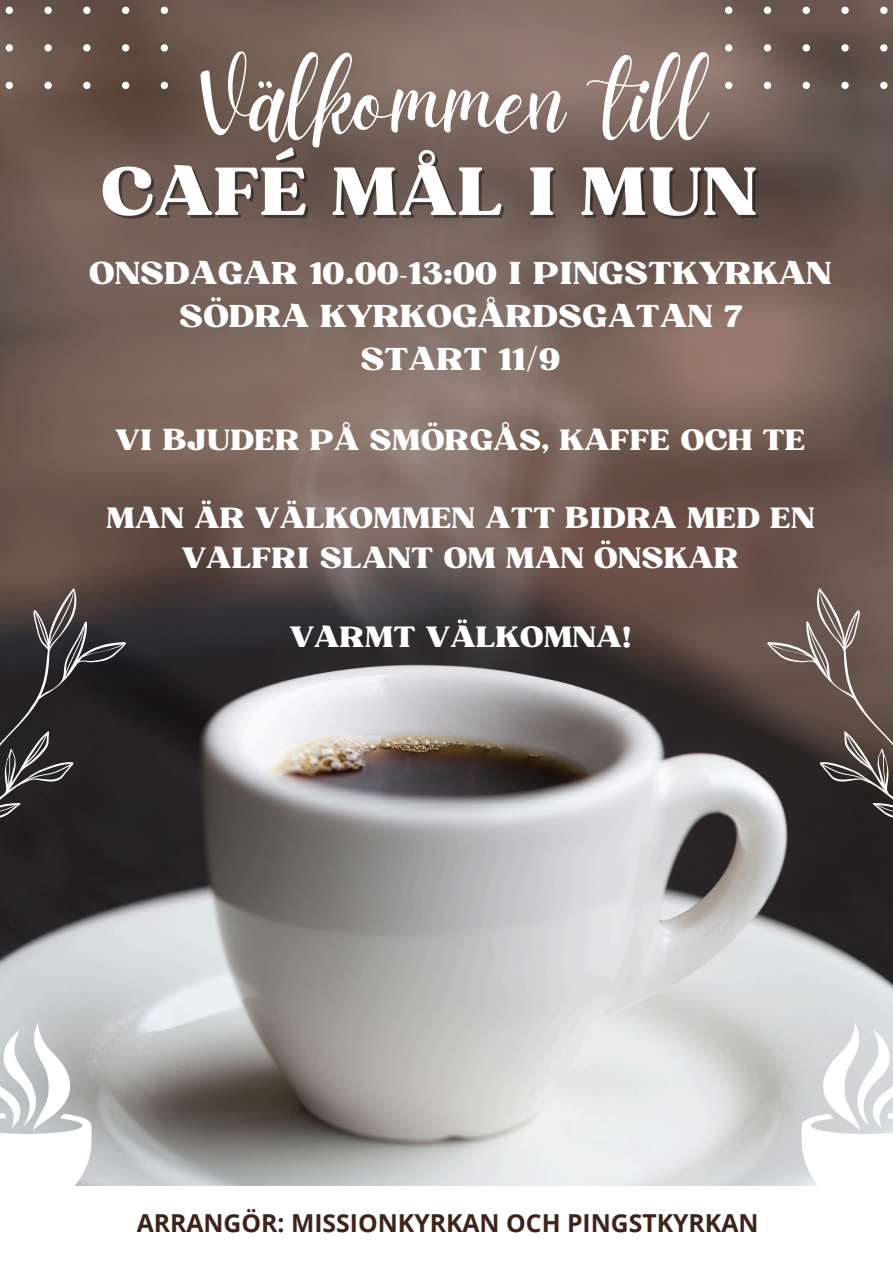
<style>
.page{position:relative;width:893px;height:1263px;background:#fff}
.page>*{position:absolute;margin:0;border:0;box-sizing:border-box;transform-origin:0 0}
.t1{font:107.32px "Daydream";color:#fff}
.t2{font:65.55px "Bugaki";color:#fff}
.t3{font:30.53px/42.8px "Bugaki";color:#fff;text-align:center}
.t4{font:28.28px/39.4px "Bugaki";color:#fff;text-align:center}
.t5{font:700 24.75px "Open Sans";color:#3e231b}
</style>
<div class="page">
<img style="left:0;top:0;width:893px;height:1186px">
<svg style="left:801px;top:1023px;width:92px;height:163px"></svg>
<svg style="left:0;top:1023px;width:92px;height:163px"></svg>
<svg style="left:0;top:0;width:168px;height:89px;background:#6c584e"></svg>
<svg style="left:725px;top:0;width:168px;height:89px;background:#715f58"></svg>
<svg style="left:0;top:588px;width:126px;height:291px;background:#353232"></svg>
<svg style="left:767px;top:588px;width:126px;height:291px;background:#594e4b"></svg>
<p class="t1" style="left:200px;top:38px;width:509px">Välkommen till</p>
<p class="t2" style="left:100px;top:151px;width:658px">CAFÉ MÅL I MUN</p>
<h1 class="t3" style="left:89px;top:253px;width:744px">ONSDAGAR 10.00-13:00 I PINGSTKYRKAN<br>SÖDRA KYRKOGÅRDSGATAN 7<br>START 11/9</h1>
<h2 class="t4" style="left:115px;top:421px;width:692px">VI BJUDER PÅ SMÖRGÅS, KAFFE OCH TE</h2>
<h3 class="t4" style="left:106px;top:500px;width:710px">MAN ÄR VÄLKOMMEN ATT BIDRA MED EN<br>VALFRI SLANT OM MAN ÖNSKAR</h3>
<h3 class="t4" style="left:289px;top:618px;width:343px">VARMT VÄLKOMNA!</h3>
<h3 class="t5" style="left:137px;top:1205px;width:623px">ARRANGÖR: MISSIONKYRKAN OCH PINGSTKYRKAN</h3>
</div>
